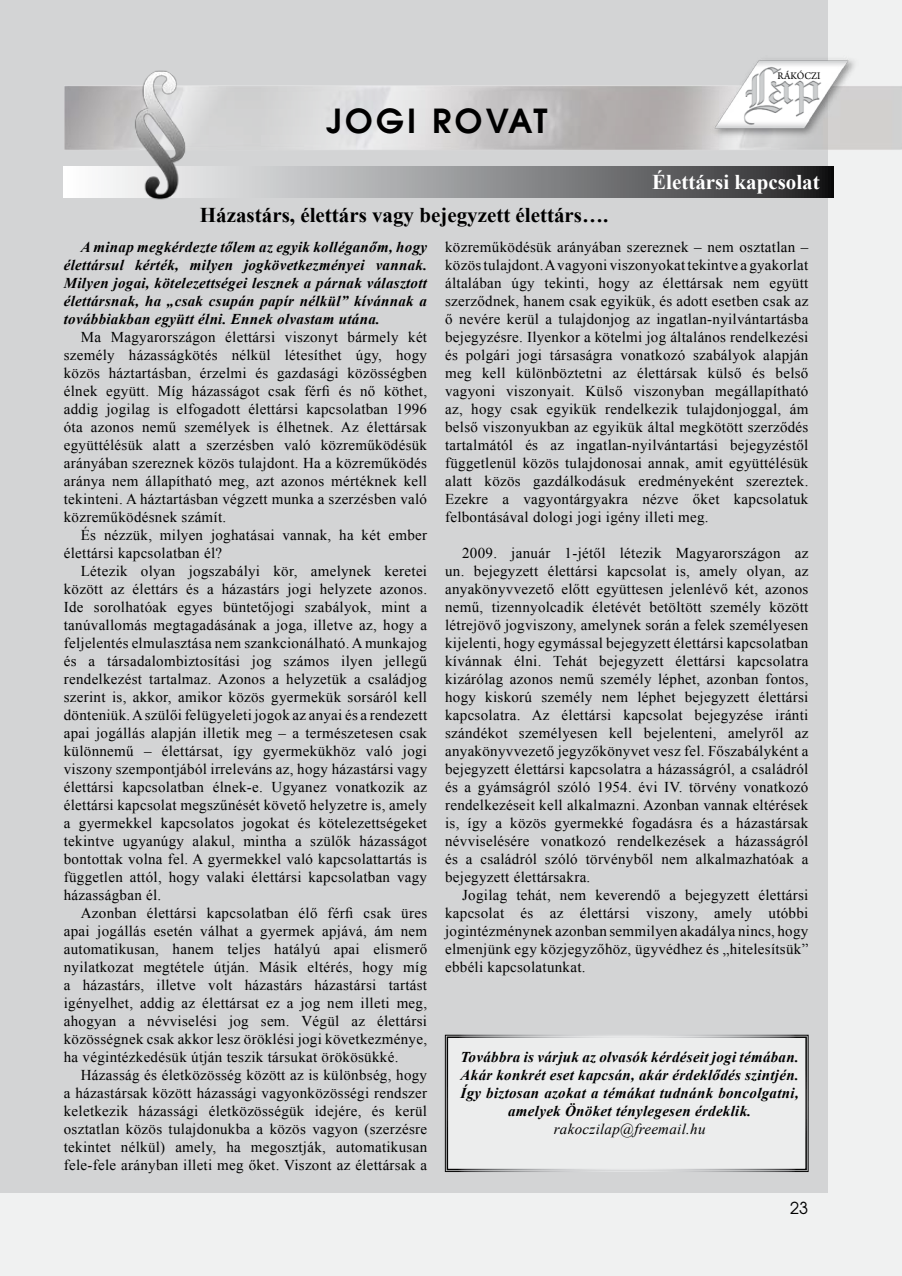
<style>
.page{position:relative;width:902px;height:1276px;background:#fff}
.page>*{position:absolute;margin:0;border:0;box-sizing:border-box;transform-origin:0 0}
.t1{font:700 33px "Avalon";letter-spacing:.1em;color:#000}
.t2{font:700 21px "Times New Roman";color:#000}
.t3{font:700 21px "Times New Roman";color:#fff}
.t4{font:16.5px "Avalon";color:#000}
.t5{font:15px/18px "Times New Roman";letter-spacing:.02em;color:#000;text-align:justify}
.t6{font:italic 700 15px/18px "Times New Roman";letter-spacing:.02em;color:#000;text-align:justify}
.t7{font:italic 15px "Times New Roman";letter-spacing:.02em;color:#000}
.t8{font:10.65px "Arno Pro";letter-spacing:.005em;color:#000;scale:.96 1}
</style>
<div class="page">
<div style="left:0;top:0;width:901px;height:1276px;background:linear-gradient(to right,#f0f1f1,#f0f1f1)"></div>
<div style="left:0;top:0;width:826px;height:1193px;background:#d3d4d5"></div>
<img style="left:63px;top:31px;width:838px;height:172px">
<img style="left:710px;top:56px;width:148px;height:82px">
<svg style="left:64px;top:166px;width:769px;height:31px"></svg>
<img style="left:123px;top:61px;width:73px;height:142px">
<div style="left:445px;top:1034px;width:363px;height:138px;background:#eceded"></div>
<div style="left:446px;top:1036px;width:360px;height:134px;border:2px solid #fff"></div>
<h1 class="t1" style="left:326px;top:101px;width:223px">JOGI ROVAT</h1>
<h2 class="t2" style="left:200px;top:200px;width:410px">Házastárs, élettárs vagy bejegyzett élettárs….</h2>
<p class="t8" style="left:777px;top:70px;width:46px">RÁKÓCZI</p>
<h2 class="t3" style="left:652px;top:167px;width:169px">Élettársi kapcsolat</h2>
<p class="t6" style="left:64px;top:238px;width:365px;text-indent:17px">A minap megkérdezte tőlem az egyik kolléganőm, hogy élettársul kérték, milyen jogkövetkezményei vannak.<br>Milyen jogai, kötelezettségei lesznek a párnak választott élettársnak, ha „csak csupán papír nélkül” kívánnak a továbbiakban együtt élni. Ennek olvastam utána.</p>
<p class="t5" style="left:64px;top:328px;width:365px;text-indent:17px">Ma Magyarországon élettársi viszonyt bármely két személy házasságkötés nélkül létesíthet úgy, hogy közös háztartásban, érzelmi és gazdasági közösségben élnek együtt. Míg házasságot csak férfi és nő köthet, addig jogilag is elfogadott élettársi kapcsolatban 1996 óta azonos nemű személyek is élhetnek. Az élettársak együttélésük alatt a szerzésben való közreműködésük arányában szereznek közös tulajdont. Ha a közreműködés aránya nem állapítható meg, azt azonos mértéknek kell tekinteni. A háztartásban végzett munka a szerzésben való közreműködésnek számít.</p>
<p class="t5" style="left:64px;top:526px;width:365px;text-indent:17px">És nézzük, milyen joghatásai vannak, ha két ember élettársi kapcsolatban él?</p>
<p class="t5" style="left:64px;top:562px;width:365px;text-indent:17px">Létezik olyan jogszabályi kör, amelynek keretei között az élettárs és a házastárs jogi helyzete azonos.<br>Ide sorolhatóak egyes büntetőjogi szabályok, mint a tanúvallomás megtagadásának a joga, illetve az, hogy a feljelentés elmulasztása nem szankcionálható. A munkajog és a társadalombiztosítási jog számos ilyen jellegű rendelkezést tartalmaz. Azonos a helyzetük a családjog szerint is, akkor, amikor közös gyermekük sorsáról kell dönteniük. A szülői felügyeleti jogok az anyai és a rendezett apai jogállás alapján illetik meg – a természetesen csak különnemű – élettársat, így gyermekükhöz való jogi viszony szempontjából irreleváns az, hogy házastársi vagy élettársi kapcsolatban élnek-e. Ugyanez vonatkozik az élettársi kapcsolat megszűnését követő helyzetre is, amely a gyermekkel kapcsolatos jogokat és kötelezettségeket tekintve ugyanúgy alakul, mintha a szülők házasságot bontottak volna fel. A gyermekkel való kapcsolattartás is független attól, hogy valaki élettársi kapcsolatban vagy házasságban él.</p>
<p class="t5" style="left:64px;top:904px;width:365px;text-indent:17px">Azonban élettársi kapcsolatban élő férfi csak üres apai jogállás esetén válhat a gyermek apjává, ám nem automatikusan, hanem teljes hatályú apai elismerő nyilatkozat megtétele útján. Másik eltérés, hogy míg a házastárs, illetve volt házastárs házastársi tartást igényelhet, addig az élettársat ez a jog nem illeti meg, ahogyan a névviselési jog sem. Végül az élettársi közösségnek csak akkor lesz öröklési jogi következménye, ha végintézkedésük útján teszik társukat örökösükké.</p>
<p class="t5" style="left:64px;top:1066px;width:365px;text-indent:17px">Házasság és életközösség között az is különbség, hogy a házastársak között házassági vagyonközösségi rendszer keletkezik házassági életközösségük idejére, és kerül osztatlan közös tulajdonukba a közös vagyon (szerzésre tekintet nélkül) amely, ha megosztják, automatikusan fele-fele arányban illeti meg őket. Viszont az élettársak a</p>
<p class="t5" style="left:445px;top:238px;width:365px">közreműködésük arányában szereznek – nem osztatlan – közös tulajdont. A vagyoni viszonyokat tekintve a gyakorlat általában úgy tekinti, hogy az élettársak nem együtt szerződnek, hanem csak egyikük, és adott esetben csak az ő nevére kerül a tulajdonjog az ingatlan-nyilvántartásba bejegyzésre. Ilyenkor a kötelmi jog általános rendelkezési és polgári jogi társaságra vonatkozó szabályok alapján meg kell különböztetni az élettársak külső és belső vagyoni viszonyait. Külső viszonyban megállapítható az, hogy csak egyikük rendelkezik tulajdonjoggal, ám belső viszonyukban az egyikük által megkötött szerződés tartalmától és az ingatlan-nyilvántartási bejegyzéstől függetlenül közös tulajdonosai annak, amit együttélésük alatt közös gazdálkodásuk eredményeként szereztek.<br>Ezekre a vagyontárgyakra nézve őket kapcsolatuk felbontásával dologi jogi igény illeti meg.</p>
<p class="t5" style="left:445px;top:544px;width:365px;text-indent:17px">2009. január 1-jétől létezik Magyarországon az un. bejegyzett élettársi kapcsolat is, amely olyan, az anyakönyvvezető előtt együttesen jelenlévő két, azonos nemű, tizennyolcadik életévét betöltött személy között létrejövő jogviszony, amelynek során a felek személyesen kijelenti, hogy egymással bejegyzett élettársi kapcsolatban kívánnak élni. Tehát bejegyzett élettársi kapcsolatra kizárólag azonos nemű személy léphet, azonban fontos, hogy kiskorú személy nem léphet bejegyzett élettársi kapcsolatra. Az élettársi kapcsolat bejegyzése iránti szándékot személyesen kell bejelenteni, amelyről az anyakönyvvezető jegyzőkönyvet vesz fel. Főszabályként a bejegyzett élettársi kapcsolatra a házasságról, a családról és a gyámságról szóló 1954. évi IV. törvény vonatkozó rendelkezéseit kell alkalmazni. Azonban vannak eltérések is, így a közös gyermekké fogadásra és a házastársak névviselésére vonatkozó rendelkezések a házasságról és a családról szóló törvényből nem alkalmazhatóak a bejegyzett élettársakra.</p>
<p class="t5" style="left:445px;top:886px;width:365px;text-indent:17px">Jogilag tehát, nem keverendő a bejegyzett élettársi kapcsolat és az élettársi viszony, amely utóbbi jogintézménynek azonban semmilyen akadálya nincs, hogy elmenjünk egy közjegyzőhöz, ügyvédhez és „hitelesítsük” ebbéli kapcsolatunkat.</p>
<p class="t6" style="left:460px;top:1048px;width:340px;text-align:center">Továbbra is várjuk az olvasók kérdéseit jogi témában.<br>Akár konkrét eset kapcsán, akár érdeklődés szintjén.<br>Így biztosan azokat a témákat tudnánk boncolgatni, amelyek Önöket ténylegesen érdeklik.</p>
<p class="t7" style="left:554px;top:1119px;width:153px">rakoczilap@freemail.hu</p>
<p class="t4" style="left:790px;top:1198px;width:20px">23</p>
</div>
